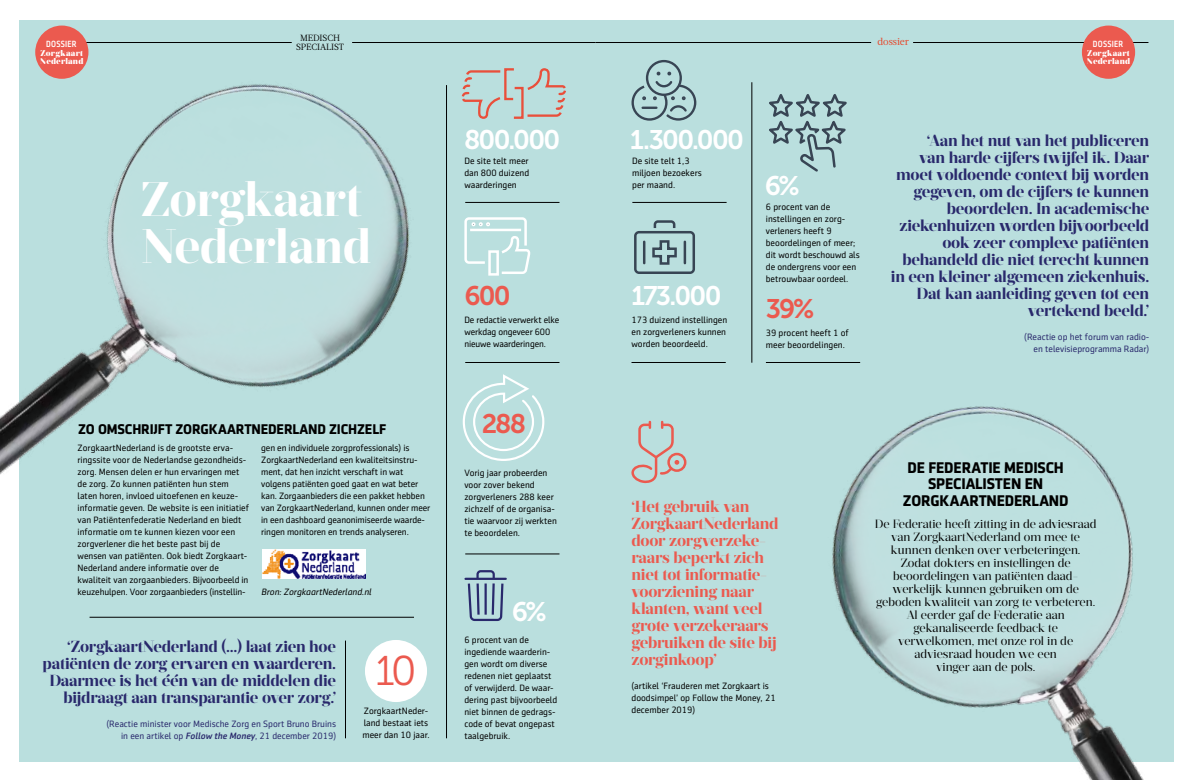
<style>
.page{position:relative;width:1191px;height:780px;background:#fff}
.page>*{position:absolute;margin:0;border:0;box-sizing:border-box;transform-origin:0 0}
.t1{font:700 48.4px/46.4px "Prumo Display";letter-spacing:-.01em;color:#fff}
.t2{font:41.4px "Museo Sans 300";color:#eb5a4f}
.t3{font:26.8px "Museo Sans 700";letter-spacing:-.065em;color:#fff}
.t4{font:26.8px "Museo Sans 700";letter-spacing:-.07em;color:#eb5a4f}
.t5{font:700 16px/17px "Prumo Display";letter-spacing:-.015em;color:#29296c;text-align:right}
.t6{font:700 16px/17px "Prumo Display";letter-spacing:-.015em;color:#eb5a4f}
.t7{font:700 15.7px/16.7px "Sentico Sans DT";letter-spacing:-.01em;color:#000;text-align:center}
.t8{font:700 14.2px "Sentico Sans DT";letter-spacing:-.01em;color:#000}
.t9{font:12px/13px "Prumo Display";color:#000;text-align:center}
.t10{font:10px "Acta";letter-spacing:-.01em;color:#e84124}
.t11{font:9.3px/12px "Sentico Sans DT";color:#000}
.t12{font:9.3px/12px "Sentico Sans DT";color:#29296c;text-align:right}
.t13{font:italic 9.3px "Sentico Sans DT";color:#000}
.t14{font:500 9.1px "Sentico Sans DT Cond";letter-spacing:.02em;color:#fff}
.t15{font:9px/9px "Acta";letter-spacing:-.01em;color:#000;text-align:center}
.t16{font:900 8.4px/8.2px "Prumo Display";letter-spacing:.025em;color:#fff}
.s1{font-weight:500;font-style:italic}
</style>
<div class="page">
<div style="left:20px;top:21px;width:1154px;height:741px;background:#badfde"></div>
<img style="left:0;top:20px;width:532px;height:742px">
<hr style="left:913px;top:42px;width:235px;height:1px;background:#000">
<hr style="left:595px;top:42px;width:276px;height:1px;background:#000">
<hr style="left:67px;top:42px;width:225px;height:1px;background:#000">
<hr style="left:352px;top:42px;width:243px;height:1px;background:#000">
<hr style="left:90px;top:617px;width:324px;height:1px;background:#000">
<div style="left:365px;top:640px;width:62px;height:62px;background:#fff;border-radius:50%"></div>
<img style="left:262px;top:549px;width:104px;height:29px">
<hr style="left:465px;top:577px;width:41px;height:3px;background:#29296c">
<svg style="left:466px;top:569px;width:39px;height:53px"></svg>
<svg style="left:634px;top:220px;width:61px;height:54px"></svg>
<hr style="left:643px;top:242px;width:2px;height:21px;background:#384554">
<hr style="left:683px;top:242px;width:3px;height:21px;background:#384554">
<svg style="left:461px;top:372px;width:84px;height:90px"></svg>
<hr style="left:446px;top:85px;width:1px;height:653px;background:#000">
<hr style="left:465px;top:553px;width:94px;height:1px;background:#000">
<hr style="left:465px;top:362px;width:94px;height:1px;background:#000">
<svg style="left:463px;top:216px;width:69px;height:76px"></svg>
<hr style="left:465px;top:202px;width:94px;height:1px;background:#000">
<img style="left:751px;top:320px;width:393px;height:460px">
<hr style="left:751px;top:82px;width:1px;height:280px;background:#000">
<hr style="left:632px;top:202px;width:94px;height:1px;background:#000">
<hr style="left:631px;top:362px;width:94px;height:1px;background:#000">
<svg style="left:631px;top:60px;width:66px;height:61px"></svg>
<hr style="left:766px;top:362px;width:94px;height:1px;background:#000">
<hr style="left:345px;top:640px;width:1px;height:98px;background:#000">
<svg style="left:769px;top:94px;width:78px;height:78px"></svg>
<svg style="left:631px;top:422px;width:56px;height:60px"></svg>
<div style="left:35px;top:26px;width:53px;height:53px;background:#eb5a4f;border-radius:50%"></div>
<div style="left:1082px;top:26px;width:53px;height:53px;background:#eb5a4f;border-radius:50%"></div>
<svg style="left:460px;top:67px;width:106px;height:64px"></svg>
<p class="t14" style="left:46px;top:38px;width:32px">DOSSIER</p>
<p class="t16" style="left:40px;top:49px;width:45px">Zorgkaart<br>Nederland</p>
<p class="t15" style="left:296px;top:34px;width:49px">MEDISCH<br>SPECIALIST</p>
<h1 class="t1" style="left:141px;top:178px;width:232px">Zorgkaart<br>Nederland</h1>
<h3 class="t8" style="left:78px;top:420px;width:309px">ZO OMSCHRIJFT ZORGKAARTNEDERLAND ZICHZELF</h3>
<p class="t11" style="left:78px;top:441px;width:173px">ZorgkaartNederland is de grootste erva&shy;ringssite voor de Nederlandse gezondheids&shy;zorg. Mensen delen er hun ervaringen met de zorg. Zo kunnen patiënten hun stem laten horen, invloed uitoefenen en keuze&shy;informatie geven. De website is een initiatief van Patiëntenfederatie Nederland en biedt informatie om te kunnen kiezen voor een zorgverlener die het beste past bij de wensen van patiënten. Ook biedt Zorgkaart-Nederland andere informatie over de kwaliteit van zorgaanbieders. Bijvoorbeeld in keuzehulpen. Voor zorgaanbieders (instellin-</p>
<p class="t11" style="left:261px;top:441px;width:171px">gen en individuele zorgprofessionals) is ZorgkaartNederland een kwaliteitsinstru&shy;ment, dat hen inzicht verschaft in wat volgens patiënten goed gaat en wat beter kan. Zorgaanbieders die een pakket hebben van ZorgkaartNederland, kunnen onder meer in een dashboard geanonimiseerde waarde&shy;ringen monitoren en trends analyseren.</p>
<p class="t13" style="left:261px;top:586px;width:112px">Bron: ZorgkaartNederland.nl</p>
<h3 class="t5" style="left:43px;top:638px;width:295px">‘ZorgkaartNederland (…) laat zien hoe patiënten de zorg ervaren en waarderen.<br>Daarmee is het één van de middelen die bijdraagt aan transparantie over zorg.’</h3>
<p class="t12" style="left:106px;top:717px;width:231px">(Reactie minister voor Medische Zorg en Sport Bruno Bruins in een artikel op <span class="s1">Follow the Money</span>, 21 december 2019)</p>
<h2 class="t2" style="left:375px;top:648px;width:43px">10</h2>
<p class="t11" style="left:362px;top:704px;width:69px">ZorgkaartNeder&shy;land bestaat iets meer dan 10 jaar.</p>
<p class="t10" style="left:877px;top:36px;width:33px">dossier</p>
<p class="t14" style="left:1093px;top:38px;width:32px">DOSSIER</p>
<p class="t16" style="left:1086px;top:49px;width:45px">Zorgkaart<br>Nederland</p>
<h3 class="t3" style="left:464px;top:125px;width:98px">800.000</h3>
<p class="t11" style="left:464px;top:155px;width:66px;text-align:justify">De site telt meer dan 800 duizend waarderingen</p>
<h3 class="t3" style="left:630px;top:125px;width:115px">1.300.000</h3>
<p class="t11" style="left:632px;top:155px;width:71px">De site telt 1,3 miljoen bezoekers per maand.</p>
<h3 class="t4" style="left:464px;top:281px;width:48px">600</h3>
<h3 class="t3" style="left:631px;top:281px;width:91px">173.000</h3>
<p class="t11" style="left:631px;top:314px;width:97px">173 duizend instellingen en zorgverleners kunnen worden beoordeeld.</p>
<p class="t11" style="left:464px;top:314px;width:96px">De redactie verwerkt elke werkdag ongeveer 600 nieuwe waarderingen.</p>
<h3 class="t3" style="left:764px;top:171px;width:36px">6%</h3>
<p class="t11" style="left:766px;top:200px;width:95px">6 procent van de instellingen en zorg&shy;verleners heeft 9 beoordelingen of meer; dit wordt beschouwd als de ondergrens voor een betrouwbaar oordeel.</p>
<h3 class="t4" style="left:766px;top:294px;width:50px">39%</h3>
<p class="t11" style="left:766px;top:327px;width:85px">39 procent heeft 1 of meer beoordelingen.</p>
<p class="t5" style="left:891px;top:132px;width:260px">‘Aan het nut van het publiceren<br>van harde cijfers twijfel ik. Daar moet voldoende context bij worden gegeven, om de cijfers te kunnen beoordelen. In academische ziekenhuizen worden bijvoorbeeld ook zeer complexe patiënten behandeld die niet terecht kunnen in een kleiner algemeen ziekenhuis.<br>Dat kan aanleiding geven tot een vertekend beeld.’</p>
<p class="t12" style="left:1024px;top:331px;width:126px">(Reactie op het forum van radio&shy;en televisieprogramma Radar)</p>
<h3 class="t4" style="left:482px;top:409px;width:46px">288</h3>
<p class="t11" style="left:464px;top:467px;width:94px">Vorig jaar probeerden voor zover bekend zorgverleners 288 keer zichzelf of de organisa&shy;tie waarvoor zij werkten te beoordelen.</p>
<h3 class="t3" style="left:512px;top:596px;width:36px">6%</h3>
<p class="t11" style="left:464px;top:633px;width:94px">6 procent van de ingediende waarderin&shy;gen wordt om diverse redenen niet geplaatst of verwijderd. De waar&shy;dering past bijvoorbeeld niet binnen de gedrags&shy;code of bevat ongepast taalgebruik.</p>
<h3 class="t6" style="left:631px;top:498px;width:149px">‘Het gebruik van<br>ZorgkaartNederland door zorgverzeke&shy;raars beperkt zich niet tot informatie&shy;voorziening naar klanten, want veel grote verzekeraars gebruiken de site bij zorginkoop’</h3>
<p class="t11" style="left:631px;top:680px;width:146px">(artikel ‘Frauderen met Zorgkaart is doodsimpel’ op Follow the Money, 21 december 2019)</p>
<h3 class="t7" style="left:903px;top:459px;width:167px">DE FEDERATIE MEDISCH<br>SPECIALISTEN EN<br>ZORGKAARTNEDERLAND</h3>
<p class="t9" style="left:875px;top:518px;width:223px">De Federatie heeft zitting in de adviesraad van ZorgkaartNederland om mee te kunnen denken over verbeteringen.<br>Zodat dokters en instellingen de beoordelingen van patiënten daad&shy;werkelijk kunnen gebruiken om de geboden kwaliteit van zorg te verbeteren.<br>Al eerder gaf de Federatie aan gekanaliseerde feedback te verwelkomen, met onze rol in de adviesraad houden we een<br>vinger aan de pols.</p>
</div>
